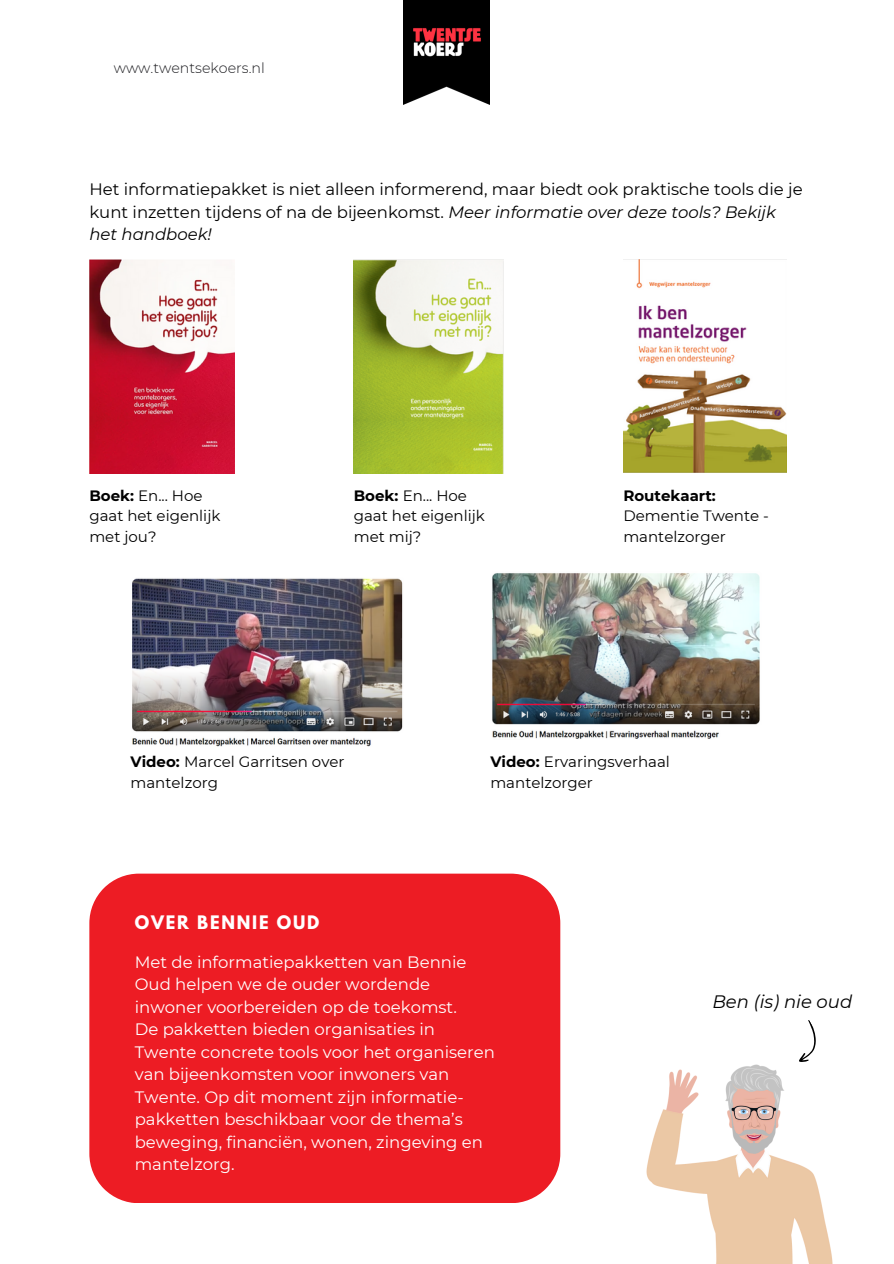
<style>
.page{position:relative;width:894px;height:1264px;background:#fff}
.page>*{position:absolute;margin:0;border:0;box-sizing:border-box;transform-origin:0 0}
.t1{font:italic 18px "Montserrat";color:#000}
.t2{font:16.5px/22.5px "Montserrat";color:#fff}
.t3{font:16.5px/22.5px "Montserrat";color:#000}
.t4{font:700 16.5px "League Spartan";letter-spacing:.11em;color:#fff}
.t5{font:15px/20.2px "Montserrat";color:#000}
.t6{font:300 14.25px "Montserrat";color:#1b1b1f}
.s1{font-style:italic}
.s2{font-weight:700}
</style>
<div class="page">
<img style="left:403px;top:0;width:87px;height:105px">
<img style="left:89px;top:259px;width:145px;height:214px">
<img style="left:354px;top:259px;width:149px;height:214px">
<img style="left:623px;top:260px;width:163px;height:212px">
<img style="left:132px;top:578px;width:271px;height:168px">
<img style="left:492px;top:573px;width:268px;height:166px">
<img style="left:646px;top:1064px;width:187px;height:199px">
<div style="left:89px;top:873px;width:471px;height:330px;background:#ed1c24"></div>
<svg style="left:768px;top:1020px;width:59px;height:65px"></svg>
<p class="t6" style="left:114px;top:59px;width:153px">www.twentsekoers.nl</p>
<p class="t3" style="left:89px;top:178px;width:714px">Het informatiepakket is niet alleen informerend, maar biedt ook praktische tools die je kunt inzetten tijdens of na de bijeenkomst. <span class="s1">Meer informatie over deze tools? Bekijk het handboek!</span></p>
<p class="t5" style="left:89px;top:485px;width:132px"><span class="s2">Boek:</span> En... Hoe gaat het eigenlijk met jou?</p>
<p class="t5" style="left:354px;top:485px;width:132px"><span class="s2">Boek:</span> En... Hoe gaat het eigenlijk met mij?</p>
<p class="t5" style="left:623px;top:485px;width:147px"><span class="s2">Routekaart:<br></span>Dementie Twente - mantelzorger</p>
<p class="t5" style="left:130px;top:752px;width:215px"><span class="s2">Video:</span> Marcel Garritsen over mantelzorg</p>
<p class="t5" style="left:490px;top:752px;width:181px"><span class="s2">Video:</span> Ervaringsverhaal mantelzorger</p>
<p class="t4" style="left:135px;top:913px;width:186px">OVER BENNIE OUD</p>
<h1 class="t2" style="left:135px;top:950px;width:361px">Met de informatiepakketten van Bennie Oud helpen we de ouder wordende inwoner voorbereiden op de toekomst.<br>De pakketten bieden organisaties in Twente concrete tools voor het organiseren van bijeenkomsten voor inwoners van Twente. Op dit moment zijn informatie&shy;pakketten beschikbaar voor de thema’s beweging, financiën, wonen, zingeving en mantelzorg.</h1>
<p class="t1" style="left:712px;top:990px;width:141px">Ben (is) nie oud</p>
</div>
